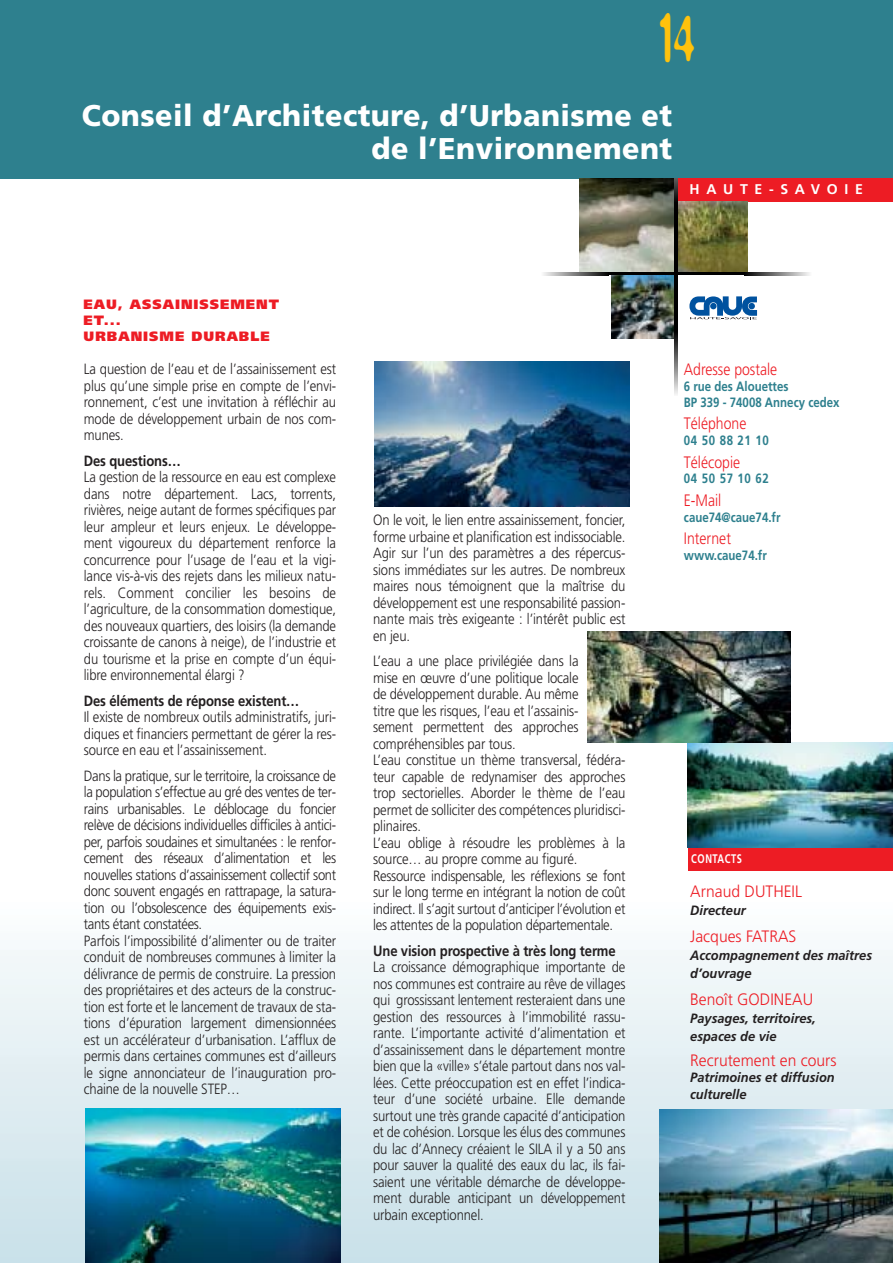
<style>
.page{position:relative;width:893px;height:1263px;background:#fff}
.page>*{position:absolute;margin:0;border:0;box-sizing:border-box;transform-origin:0 0}
.t1{font:300 74.7px "Blur";color:#ffc20d;scale:.6 1}
.t2{font:900 30px/33px "Frutiger";letter-spacing:.02em;color:#fff;text-align:right;scale:.95 1}
.t3{font:300 16.5px "Frutiger";color:#ed1c24;scale:.95 1}
.t4{font:300 16.5px "Frutiger";color:#ed1c24;scale:.85 1}
.t5{font:300 14.85px/16.5px "Frutiger";letter-spacing:-.01em;color:#231f20;text-align:justify;scale:.88 1}
.t6{font:300 14.85px/16.5px "Frutiger";letter-spacing:-.03em;color:#231f20;scale:.88 1}
.t7{font:700 14.85px "Frutiger";letter-spacing:-.01em;color:#231f20;scale:.88 1}
.t8{font:700 14.1px "Frutiger";letter-spacing:.47em;color:#fff}
.t9{font:italic 700 13.5px/18px "Frutiger";color:#231f20;scale:.95 1}
.t10{font:700 13.5px/15.8px "Frutiger";color:#2e808e;scale:.85 1}
.t11{font:900 13.5px/16.2px "Frutiger";letter-spacing:.075em;color:#ed1c24}
.t12{font:700 12.45px "Frutiger";letter-spacing:.055em;color:#fff;scale:.75 1}
</style>
<div class="page">
<div style="left:0;top:901px;width:892px;height:362px;background:linear-gradient(to bottom,#fcfdfd,#c7dfe7)"></div>
<div style="left:0;top:0;width:892px;height:179px;background:#2e808e"></div>
<div style="left:676px;top:179px;width:214px;height:23px;background:#ed1c24"></div>
<img style="left:579px;top:178px;width:95px;height:94px">
<img style="left:677px;top:202px;width:70px;height:70px">
<img style="left:611px;top:275px;width:63px;height:64px">
<svg style="left:674px;top:178px;width:3px;height:217px"></svg>
<svg style="left:543px;top:272px;width:267px;height:3px"></svg>
<svg style="left:689px;top:296px;width:68px;height:23px"></svg>
<div style="left:688px;top:847px;width:204px;height:24px;background:#ed1c24"></div>
<img style="left:85px;top:1109px;width:255px;height:154px">
<img style="left:374px;top:361px;width:255px;height:145px">
<img style="left:688px;top:742px;width:204px;height:105px">
<img style="left:659px;top:1110px;width:233px;height:153px">
<img style="left:587px;top:632px;width:203px;height:110px">
<h1 class="t1" style="left:659px;top:14px;width:62px">14</h1>
<h2 class="t2" style="left:82px;top:101px;width:623px">Conseil d’Architecture, d’Urbanisme et de l’Environnement</h2>
<p class="t8" style="left:689px;top:184px;width:175px">HAUTE-SAVOIE</p>
<p class="t8" style="left:692px;top:184px;width:175px">HAUTE-SAVOIE</p>
<p class="t11" style="left:84px;top:297px;width:197px">EAU, ASSAINISSEMENT<br>ET...<br>URBANISME DURABLE</p>
<p class="t5" style="left:84px;top:362px;width:288px">La question de l’eau et de l’assainissement est plus qu’une simple prise en compte de l’envi&shy;ronnement, c’est une invitation à réfléchir au mode de développement urbain de nos com&shy;munes.</p>
<p class="t7" style="left:84px;top:454px;width:112px">Des questions…</p>
<p class="t5" style="left:84px;top:470px;width:288px">La gestion de la ressource en eau est complexe dans notre département. Lacs, torrents, rivières, neige autant de formes spécifiques par leur ampleur et leurs enjeux. Le développe&shy;ment vigoureux du département renforce la concurrence pour l’usage de l’eau et la vigi&shy;lance vis-à-vis des rejets dans les milieux natu&shy;rels. Comment concilier les besoins de l’agriculture, de la consommation domestique, des nouveaux quartiers, des loisirs (la demande croissante de canons à neige), de l’industrie et du tourisme et la prise en compte d’un équi&shy;libre environnemental élargi ?</p>
<p class="t7" style="left:84px;top:694px;width:246px">Des éléments de réponse existent…</p>
<p class="t5" style="left:84px;top:710px;width:288px">Il existe de nombreux outils administratifs, juri&shy;diques et financiers permettant de gérer la res&shy;source en eau et l’assainissement.</p>
<p class="t6" style="left:84px;top:768px;width:288px">Dans la pratique, sur le territoire, la croissance de la population s’effectue au gré des ventes de ter&shy;rains urbanisables. Le déblocage du foncier relève de décisions individuelles difficiles à antici&shy;per, parfois soudaines et simultanées : le renfor&shy;cement des réseaux d’alimentation et les nouvelles stations d’assainissement collectif sont donc souvent engagés en rattrapage, la satura&shy;tion ou l’obsolescence des équipements exis&shy;tants étant constatées.<br>Parfois l’impossibilité d’alimenter ou de traiter conduit de nombreuses communes à limiter la délivrance de permis de construire. La pression des propriétaires et des acteurs de la construc&shy;tion est forte et le lancement de travaux de sta&shy;tions d’épuration largement dimensionnées est un accélérateur d’urbanisation. L’afflux de permis dans certaines communes est d’ailleurs le signe annonciateur de l’inauguration pro&shy;chaine de la nouvelle STEP…</p>
<p class="t5" style="left:373px;top:513px;width:288px">On le voit, le lien entre assainissement, foncier, forme urbaine et planification est indissociable.<br>Agir sur l’un des paramètres a des répercus&shy;sions immédiates sur les autres. De nombreux maires nous témoignent que la maîtrise du développement est une responsabilité passion&shy;nante mais très exigeante : l’intérêt public est en jeu.</p>
<p class="t5" style="left:373px;top:654px;width:288px;text-align:left">L’eau a une place privilégiée dans la<br>mise en œuvre d’une politique locale<br>de développement durable. Au même<br>titre que les risques, l’eau et l’assainis-<br>sement permettent des approches compréhensibles par tous.<br>L’eau constitue un thème transversal, fédéra&shy;teur capable de redynamiser des approches trop sectorielles. Aborder le thème de l’eau permet de solliciter des compétences pluridisci&shy;plinaires.<br>L’eau oblige à résoudre les problèmes à la source… au propre comme au figuré.<br>Ressource indispensable, les réflexions se font sur le long terme en intégrant la notion de coût indirect. Il s’agit surtout d’anticiper l’évolution et les attentes de la population départementale.</p>
<p class="t7" style="left:373px;top:945px;width:277px">Une vision prospective à très long terme</p>
<p class="t5" style="left:373px;top:960px;width:288px">La croissance démographique importante de nos communes est contraire au rêve de villages qui grossissant lentement resteraient dans une gestion des ressources à l’immobilité rassu&shy;rante. L’importante activité d’alimentation et d’assainissement dans le département montre bien que la «ville» s’étale partout dans nos val&shy;lées. Cette préoccupation est en effet l’indica&shy;teur d’une société urbaine. Elle demande surtout une très grande capacité d’anticipation et de cohésion. Lorsque les élus des communes du lac d’Annecy créaient le SILA il y a 50 ans pour sauver la qualité des eaux du lac, ils fai&shy;saient une véritable démarche de développe&shy;ment durable anticipant un développement urbain exceptionnel.</p>
<p class="t4" style="left:684px;top:363px;width:111px">Adresse postale</p>
<p class="t10" style="left:684px;top:380px;width:185px">6 rue des Alouettes<br>BP 339 - 74008 Annecy cedex</p>
<p class="t4" style="left:684px;top:417px;width:75px">Téléphone</p>
<p class="t10" style="left:684px;top:434px;width:101px">04 50 88 21 10</p>
<p class="t4" style="left:684px;top:455px;width:68px">Télécopie</p>
<p class="t10" style="left:684px;top:472px;width:101px">04 50 57 10 62</p>
<p class="t4" style="left:684px;top:494px;width:46px">E-Mail</p>
<p class="t10" style="left:684px;top:510px;width:115px">caue74@caue74.fr</p>
<p class="t4" style="left:684px;top:532px;width:57px">Internet</p>
<p class="t10" style="left:684px;top:548px;width:99px">www.caue74.fr</p>
<p class="t12" style="left:691px;top:854px;width:69px">CONTACTS</p>
<p class="t3" style="left:690px;top:885px;width:119px">Arnaud DUTHEIL</p>
<p class="t9" style="left:690px;top:903px;width:60px">Directeur</p>
<p class="t3" style="left:690px;top:930px;width:113px">Jacques FATRAS</p>
<p class="t9" style="left:690px;top:948px;width:193px">Accompagnement des maîtres d’ouvrage</p>
<p class="t3" style="left:690px;top:993px;width:131px">Benoît GODINEAU</p>
<p class="t9" style="left:690px;top:1011px;width:134px">Paysages, territoires, espaces de vie</p>
<p class="t3" style="left:690px;top:1053px;width:155px">Recrutement en cours</p>
<p class="t9" style="left:690px;top:1070px;width:154px;line-height:16.5px">Patrimoines et diffusion culturelle</p>
</div>
